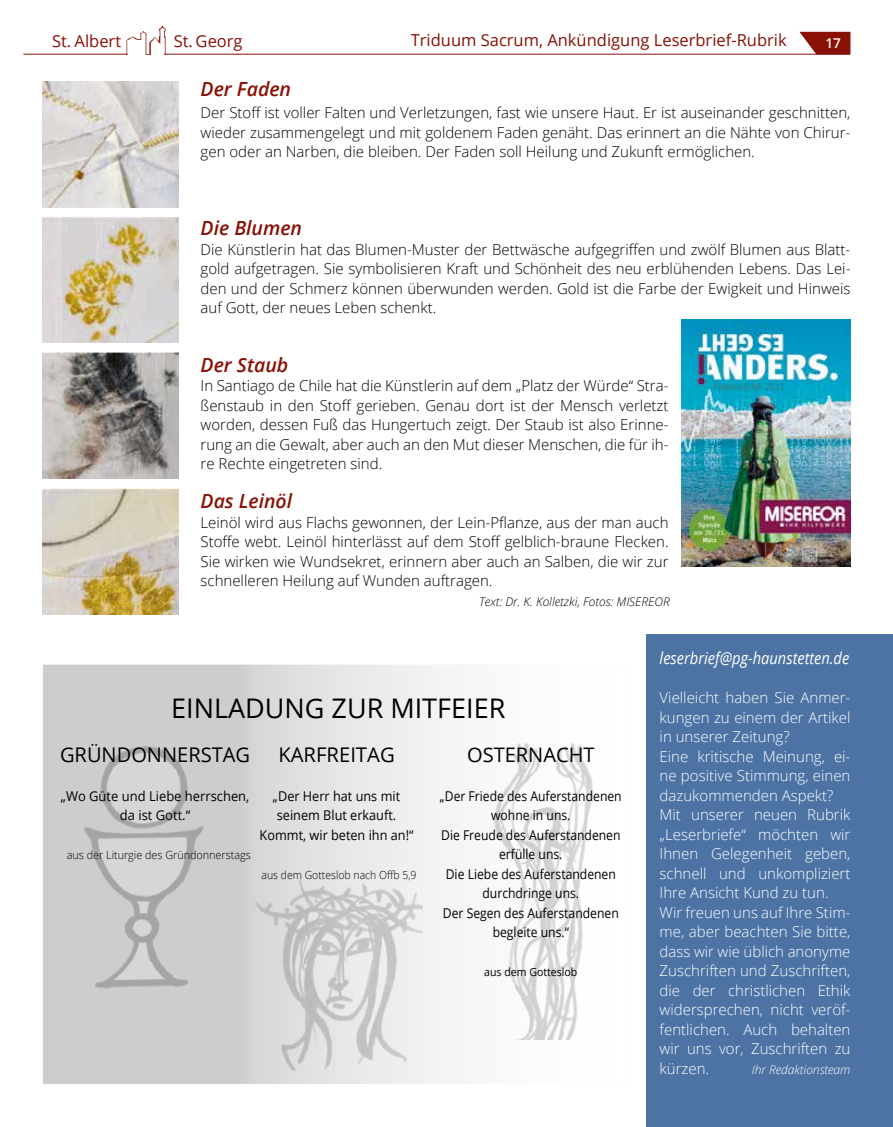
<style>
.page{position:relative;width:893px;height:1127px;background:#fff}
.page>*{position:absolute;margin:0;border:0;box-sizing:border-box;transform-origin:0 0}
.t1{font:27px "Open Sans";color:#000}
.t2{font:20.25px "Open Sans";color:#000}
.t3{font:20.1px "Open Sans";color:#000}
.t4{font:italic 600 19.5px "Open Sans";color:#881005}
.t5{font:16.5px "Open Sans";color:#881005}
.t6{font:italic 16.5px "Open Sans";color:#fff;scale:.89 1}
.t7{font:300 15px/19.5px "Open Sans";color:#000;text-align:justify}
.t8{font:300 15px/19.5px "Open Sans";color:#fff}
.t9{font:13.5px/19.5px "Open Sans";color:#000;text-align:center;scale:.9 1}
.t10{font:13.5px/19.5px "Open Sans";color:#000;text-align:center;scale:.94 1}
.t11{font:13.5px/19.5px "Open Sans";color:#000;text-align:center;scale:.96 1}
.t12{font:600 13.5px "Open Sans";color:#fff}
.t13{font:italic 300 12px "Open Sans";color:#000}
.t14{font:italic 300 12px "Open Sans";color:#fff}
.t15{font:300 11.25px "Open Sans";color:#000;scale:.96 1}
.t16{font:11.25px "Open Sans";color:#000;scale:.94 1}
.t17{font:300 11.1px "Open Sans";color:#000;scale:.94 1}
</style>
<div class="page">
<svg style="left:798px;top:31px;width:53px;height:24px"></svg>
<img style="left:128px;top:25px;width:37px;height:30px">
<div style="left:126px;top:16px;width:41px;height:42px;border:1px solid #fff"></div>
<hr style="left:164px;top:54px;width:686px;height:1px;background:#881005">
<hr style="left:23px;top:54px;width:105px;height:1px;background:#881005">
<div style="left:646px;top:635px;width:247px;height:492px;background:#4c73a4"></div>
<div style="left:43px;top:664px;width:582px;height:420px;background:linear-gradient(to right,#c3c3c3,#fff)"></div>
<img style="left:250px;top:872px;width:173px;height:200px">
<img style="left:490px;top:742px;width:109px;height:298px">
<img style="left:80px;top:741px;width:130px;height:251px">
<img style="left:43px;top:489px;width:135px;height:126px">
<img style="left:43px;top:352px;width:135px;height:126px">
<img style="left:43px;top:81px;width:135px;height:126px">
<img style="left:43px;top:216px;width:135px;height:126px">
<img style="left:681px;top:320px;width:169px;height:246px">
<p class="t5" style="left:411px;top:29px;width:377px">Triduum Sacrum, Ankündigung Leserbrief-Rubrik</p>
<p class="t5" style="left:52px;top:29px;width:71px">St. Albert</p>
<p class="t5" style="left:174px;top:29px;width:70px">St. Georg</p>
<p class="t12" style="left:825px;top:33px;width:17px">17</p>
<h3 class="t4" style="left:201px;top:75px;width:92px">Der Faden</h3>
<p class="t7" style="left:201px;top:102px;width:651px">Der Stoff ist voller Falten und Verletzungen, fast wie unsere Haut. Er ist auseinander geschnitten, wieder zusammengelegt und mit goldenem Faden genäht. Das erinnert an die Nähte von Chirur&shy;gen oder an Narben, die bleiben. Der Faden soll Heilung und Zukunft ermöglichen.</p>
<h3 class="t4" style="left:201px;top:215px;width:103px">Die Blumen</h3>
<p class="t7" style="left:201px;top:239px;width:651px">Die Künstlerin hat das Blumen-Muster der Bettwäsche aufgegriffen und zwölf Blumen aus Blatt&shy;gold aufgetragen. Sie symbolisieren Kraft und Schönheit des neu erblühenden Lebens. Das Lei&shy;den und der Schmerz können überwunden werden. Gold ist die Farbe der Ewigkeit und Hinweis auf Gott, der neues Leben schenkt.</p>
<h3 class="t4" style="left:201px;top:351px;width:89px">Der Staub</h3>
<p class="t7" style="left:201px;top:375px;width:469px">In Santiago de Chile hat die Künstlerin auf dem „Platz der Würde“ Stra&shy;ßenstaub in den Stoff gerieben. Genau dort ist der Mensch verletzt worden, dessen Fuß das Hungertuch zeigt. Der Staub ist also Erinne&shy;rung an die Gewalt, aber auch an den Mut dieser Menschen, die für ih&shy;re Rechte eingetreten sind.</p>
<h3 class="t4" style="left:201px;top:488px;width:93px">Das Leinöl</h3>
<p class="t7" style="left:201px;top:512px;width:469px">Leinöl wird aus Flachs gewonnen, der Lein-Pflanze, aus der man auch Stoffe webt. Leinöl hinterlässt auf dem Stoff gelblich-braune Flecken.<br>Sie wirken wie Wundsekret, erinnern aber auch an Salben, die wir zur schnelleren Heilung auf Wunden auftragen.</p>
<p class="t13" style="left:479px;top:593px;width:192px">Text: Dr. K. Kolletzki, Fotos: MISEREOR</p>
<h1 class="t1" style="left:171px;top:690px;width:336px">EINLADUNG ZUR MITFEIER</h1>
<h2 class="t2" style="left:60px;top:740px;width:192px">GRÜNDONNERSTAG</h2>
<p class="t11" style="left:61px;top:786px;width:198px">„Wo Güte und Liebe herrschen, da ist Gott.“</p>
<p class="t15" style="left:67px;top:847px;width:193px">aus der Liturgie des Gründonnerstags</p>
<h2 class="t2" style="left:278px;top:740px;width:118px">KARFREITAG</h2>
<p class="t10" style="left:260px;top:786px;width:165px">„Der Herr hat uns mit seinem Blut erkauft.<br>Kommt, wir beten ihn an!“</p>
<p class="t17" style="left:261px;top:867px;width:167px">aus dem Gotteslob nach Offb 5,9</p>
<h3 class="t3" style="left:467px;top:740px;width:129px">OSTERNACHT</h3>
<p class="t9" style="left:440px;top:786px;width:204px">„Der Friede des Auferstandenen wohne in uns.<br>Die Freude des Auferstandenen erfülle uns.<br>Die Liebe des Auferstandenen durchdringe uns.<br>Der Segen des Auferstandenen begleite uns.“</p>
<p class="t16" style="left:484px;top:964px;width:101px">aus dem Gotteslob</p>
<p class="t6" style="left:660px;top:647px;width:215px">leserbrief@pg-haunstetten.de</p>
<p class="t8" style="left:660px;top:687px;width:192px">Vielleicht haben Sie Anmer&shy;kungen zu einem der Artikel in unserer Zeitung?<br>Eine kritische Meinung, ei&shy;ne positive Stimmung, einen dazukommenden Aspekt?<br>Mit unserer neuen Rubrik „Leserbriefe“ möchten wir<br>Ihnen Gelegenheit geben, schnell und unkompliziert<br>Ihre Ansicht Kund zu tun.<br>Wir freuen uns auf Ihre Stim&shy;me, aber beachten Sie bitte, dass wir wie üblich anonyme<br>Zuschriften und Zuschriften, die der christlichen Ethik widersprechen, nicht veröf&shy;fentlichen. Auch behalten wir uns vor, Zuschriften zu kürzen.</p>
<p class="t14" style="left:752px;top:1061px;width:100px">Ihr Redaktionsteam</p>
</div>
